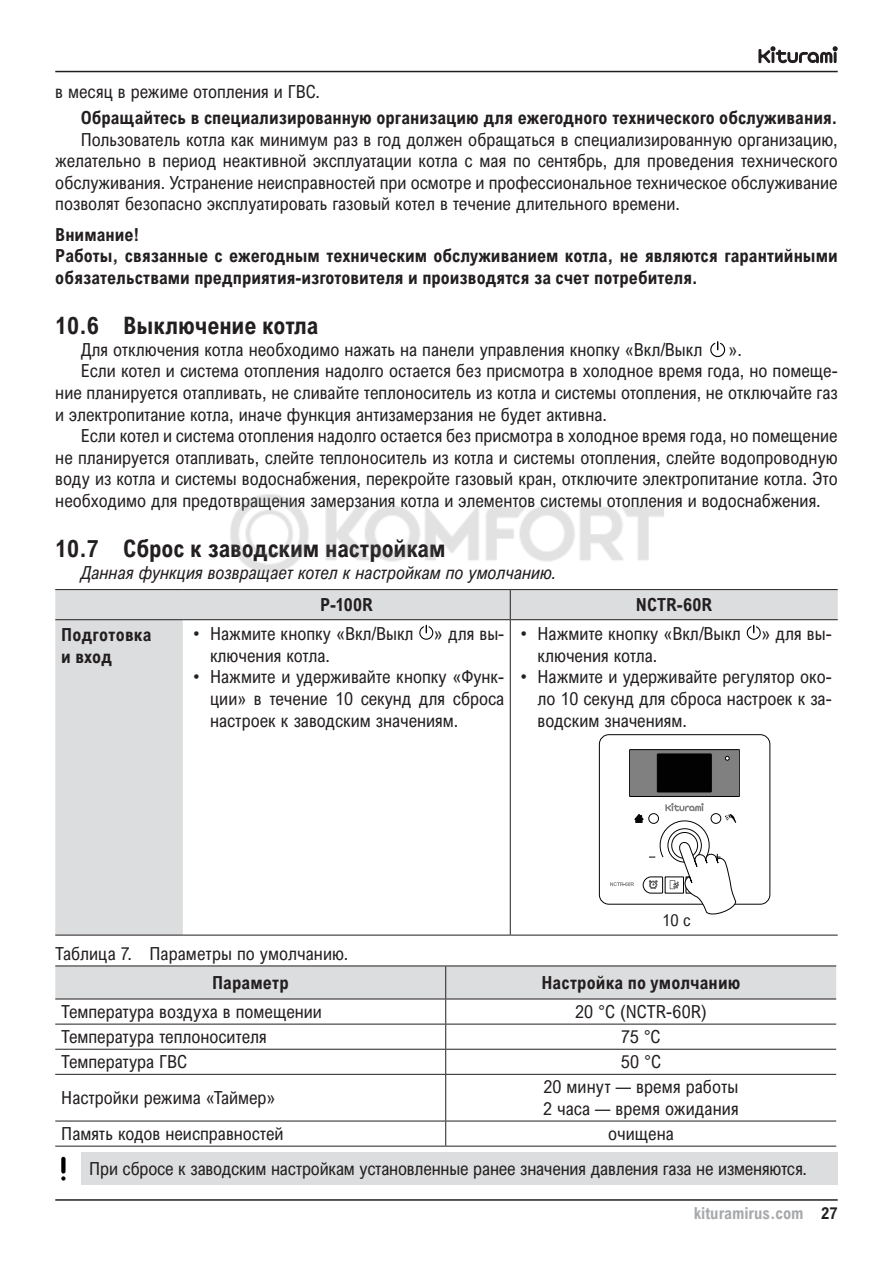
<style>
.page{position:relative;width:893px;height:1263px;background:#fff}
.page>*{position:absolute;margin:0;border:0;box-sizing:border-box;transform-origin:0 0}
.t1{font:700 24px "Arial Nova Cond";letter-spacing:-.005em;color:#231f20}
.t2{font:18px/21.6px "Arial Nova Cond";color:#231f20}
.t3{font:700 18px/21.6px "Arial Nova Cond";color:#231f20}
.t4{font:italic 18px "Arial Nova Cond";color:#231f20}
.t5{font:700 16.5px "Arial Nova Cond";color:#a7a9ac}
.t6{font:16.5px "Arial Nova Cond";color:#231f20}
.s1{color:#231f20}
</style>
<div class="page">
<hr style="left:55px;top:71px;width:783px;height:1px;background:#231f20">
<hr style="left:55px;top:1199px;width:783px;height:2px;background:#231f20">
<svg style="left:758px;top:46px;width:80px;height:17px"></svg>
<svg style="left:710px;top:341px;width:16px;height:16px"></svg>
<svg style="left:55px;top:590px;width:783px;height:345px"></svg>
<hr style="left:510px;top:620px;width:1px;height:315px;background:#231f20">
<hr style="left:55px;top:935px;width:128px;height:1px;background:#231f20">
<hr style="left:183px;top:935px;width:327px;height:1px;background:#231f20">
<hr style="left:510px;top:935px;width:328px;height:1px;background:#231f20">
<hr style="left:55px;top:589px;width:128px;height:1px;background:#231f20">
<hr style="left:55px;top:619px;width:128px;height:1px;background:#231f20">
<hr style="left:183px;top:589px;width:327px;height:1px;background:#231f20">
<hr style="left:510px;top:589px;width:328px;height:1px;background:#231f20">
<svg style="left:510px;top:590px;width:1px;height:29px"></svg>
<hr style="left:183px;top:619px;width:327px;height:1px;background:#231f20">
<hr style="left:510px;top:619px;width:328px;height:1px;background:#231f20">
<svg style="left:419px;top:624px;width:15px;height:16px"></svg>
<svg style="left:746px;top:624px;width:15px;height:16px"></svg>
<div style="left:599px;top:734px;width:171px;height:170px;border:1px solid #000;border-radius:10px"></div>
<svg style="left:610px;top:749px;width:130px;height:165px"></svg>
<hr style="left:55px;top:965px;width:391px;height:1px;background:#231f20">
<hr style="left:446px;top:965px;width:390px;height:1px;background:#231f20">
<svg style="left:55px;top:966px;width:781px;height:108px"></svg>
<hr style="left:55px;top:1074px;width:391px;height:1px;background:#231f20">
<hr style="left:446px;top:1074px;width:390px;height:1px;background:#231f20">
<hr style="left:445px;top:1075px;width:1px;height:46px;background:#231f20">
<hr style="left:55px;top:1121px;width:391px;height:1px;background:#231f20">
<hr style="left:446px;top:1121px;width:390px;height:1px;background:#231f20">
<svg style="left:445px;top:1121px;width:1px;height:25px"></svg>
<hr style="left:55px;top:1146px;width:391px;height:1px;background:#231f20">
<hr style="left:446px;top:1146px;width:390px;height:1px;background:#231f20">
<div style="left:81px;top:1152px;width:757px;height:33px;background:#dcddde"></div>
<svg style="left:61px;top:1176px;width:5px;height:4px"></svg>
<div style="left:61px;top:1157px;width:5px;height:16px;background:#000;border-radius:2px"></div>
<img style="left:230px;top:494px;width:434px;height:79px">
<p class="t2" style="left:55px;top:81px;width:266px">в месяц в режиме отопления и ГВС.</p>
<p class="t3" style="left:81px;top:106px;width:758px">Обращайтесь в специализированную организацию для ежегодного технического обслуживания.</p>
<p class="t2" style="left:55px;top:128px;width:784px;text-align:justify;text-indent:26px">Пользователь котла как минимум раз в год должен обращаться в специализированную организацию, желательно в период неактивной эксплуатации котла с мая по сентябрь, для проведения технического обслуживания. Устранение неисправностей при осмотре и профессиональное техническое обслуживание позволят безопасно эксплуатировать газовый котел в течение длительного времени.</p>
<p class="t3" style="left:55px;top:223px;width:784px">Внимание!<br>Работы, связанные с ежегодным техническим обслуживанием котла, не являются гарантийными обязательствами предприятия-изготовителя и производятся за счет потребителя.</p>
<h1 class="t1" style="left:55px;top:317px;width:265px">10.6 Выключение котла</h1>
<p class="t2" style="left:81px;top:338px;width:623px">Для отключения котла необходимо нажать на панели управления кнопку «Вкл/Выкл</p>
<p class="t2" style="left:729px;top:338px;width:15px">».</p>
<p class="t2" style="left:81px;top:360px;width:758px">Если котел и система отопления надолго остается без присмотра в холодное время года, но помеще-</p>
<p class="t2" style="left:55px;top:381px;width:784px">ние планируется отапливать, не сливайте теплоноситель из котла и системы отопления, не отключайте газ</p>
<p class="t2" style="left:55px;top:403px;width:553px">и электропитание котла, иначе функция антизамерзания не будет активна.</p>
<p class="t2" style="left:81px;top:425px;width:758px">Если котел и система отопления надолго остается без присмотра в холодное время года, но помещение</p>
<p class="t2" style="left:55px;top:446px;width:784px">не планируется отапливать, слейте теплоноситель из котла и системы отопления, слейте водопроводную</p>
<p class="t2" style="left:55px;top:468px;width:784px">воду из котла и системы водоснабжения, перекройте газовый кран, отключите электропитание котла. Это</p>
<p class="t2" style="left:55px;top:489px;width:767px">необходимо для предотвращения замерзания котла и элементов системы отопления и водоснабжения.</p>
<h1 class="t1" style="left:55px;top:540px;width:392px">10.7 Сброс к заводским настройкам</h1>
<p class="t4" style="left:81px;top:561px;width:477px">Данная функция возвращает котел к настройкам по умолчанию.</p>
<p class="t3" style="left:320px;top:596px;width:54px">P-100R</p>
<p class="t3" style="left:636px;top:594px;width:78px">NCTR-60R</p>
<p class="t3" style="left:61px;top:624px;width:92px">Подготовка и вход</p>
<p class="t2" style="left:210px;top:623px;width:296px;text-indent:-17px">• Нажмите кнопку «Вкл/Выкл » для вы&shy;ключения котла.</p>
<p class="t2" style="left:210px;top:666px;width:296px;text-align:justify;text-indent:-17px">• Нажмите и удерживайте кнопку «Функ&shy;ции» в течение 10 секунд для сброса настроек к заводским значениям.</p>
<p class="t2" style="left:537px;top:623px;width:296px;text-indent:-17px">• Нажмите кнопку «Вкл/Выкл » для вы&shy;ключения котла.</p>
<p class="t2" style="left:537px;top:666px;width:296px;text-align:justify;text-indent:-17px">• Нажмите и удерживайте регулятор око&shy;ло 10 секунд для сброса настроек к за&shy;водским значениям.</p>
<p class="t6" style="left:662px;top:910px;width:30px">10 с</p>
<p class="t2" style="left:55px;top:942px;width:294px">Таблица 7. Параметры по умолчанию.</p>
<p class="t3" style="left:212px;top:971px;width:78px">Параметр</p>
<p class="t3" style="left:541px;top:971px;width:200px">Настройка по умолчанию</p>
<p class="t2" style="left:61px;top:1000px;width:262px">Температура воздуха в помещении</p>
<p class="t2" style="left:575px;top:1000px;width:133px">20 °C (NCTR-60R)</p>
<p class="t2" style="left:61px;top:1026px;width:207px">Температура теплоносителя</p>
<p class="t2" style="left:621px;top:1026px;width:41px">75 °C</p>
<p class="t2" style="left:61px;top:1051px;width:127px">Температура ГВС</p>
<p class="t2" style="left:621px;top:1051px;width:42px">50 °C</p>
<p class="t2" style="left:61px;top:1087px;width:216px">Настройки режима «Таймер»</p>
<p class="t2" style="left:543px;top:1076px;width:197px">20 минут — время работы<br>2 часа — время ожидания</p>
<p class="t2" style="left:61px;top:1123px;width:224px">Память кодов неисправностей</p>
<p class="t2" style="left:89px;top:1116px;width:719px;line-height:35.1px;text-indent:519px">очищена<br>При сбросе к заводским настройкам установленные ранее значения давления газа не изменяются.</p>
<p class="t5" style="left:694px;top:1207px;width:146px">kituramirus.com <span class="s1">27</span></p>
</div>
